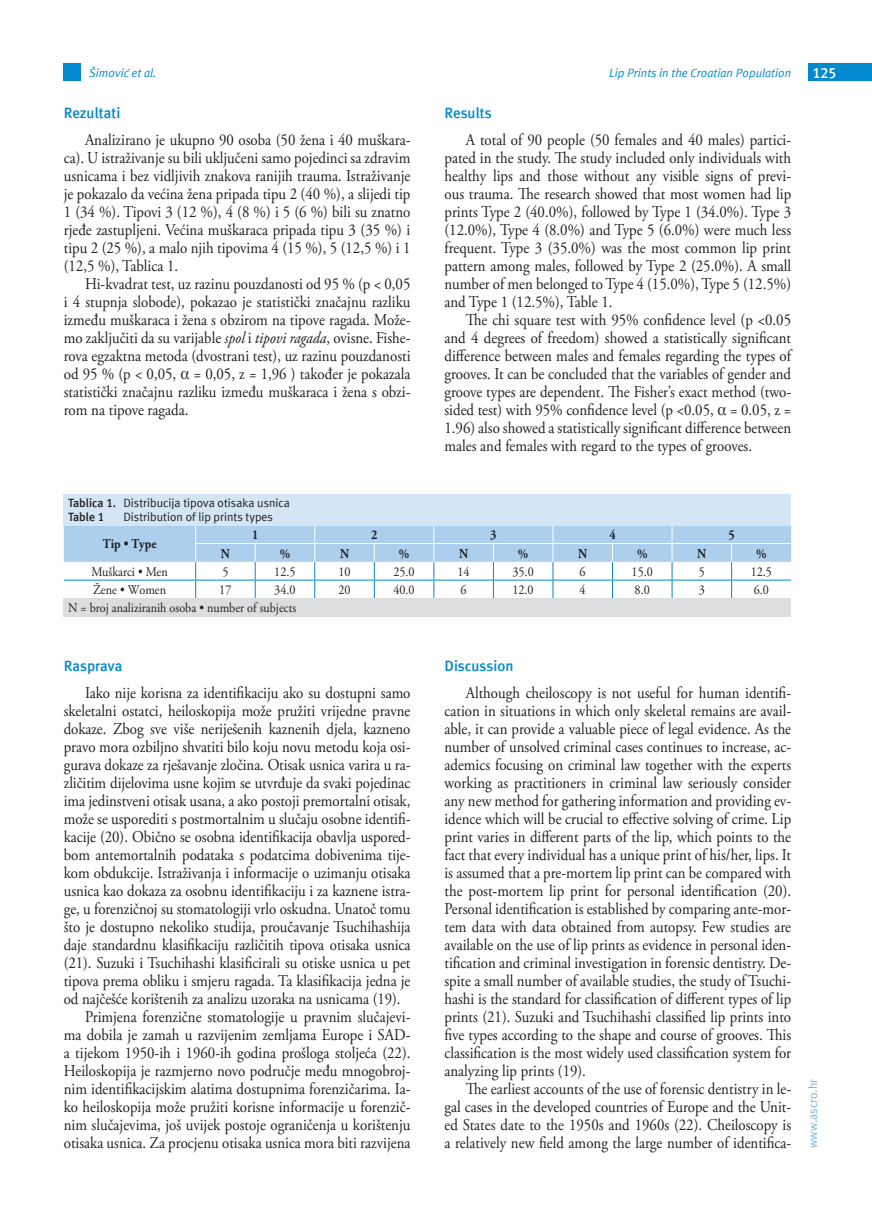
<style>
.page{position:relative;width:872px;height:1212px;background:#fff}
.page>*{position:absolute;margin:0;border:0;box-sizing:border-box;transform-origin:0 0}
.t1{font:16.5px/18px "Adobe Garamond Pro";letter-spacing:-.005em;color:#231f20;text-align:justify;scale:.9 1}
.t2{font:700 15px "Meta ASC";color:#0089cf}
.t3{font:700 15px "Meta ASC";color:#fff}
.t4{font:13.5px "Adobe Garamond Pro";color:#231f20;scale:.9 1}
.t5{font:700 13.5px "Adobe Garamond Pro";color:#231f20;scale:.9 1}
.t6{font:12px/13.5px "Meta ASC";color:#231f20}
.t7{font:italic 12px "Meta ASC";color:#0089cf}
.t8{font:12px "Meta ASC";color:#77b6e4}
.s1{font-family:"Times"}
.s2{font-style:italic}
.s3{font-weight:700}
</style>
<div class="page">
<div style="left:64px;top:64px;width:17px;height:17px;background:#0089cf"></div>
<div style="left:808px;top:64px;width:64px;height:17px;background:#0089cf"></div>
<svg style="left:64px;top:525px;width:727px;height:73px"></svg>
<div style="left:64px;top:494px;width:727px;height:31px;background:#d4e6f6"></div>
<div style="left:64px;top:598px;width:727px;height:19px;background:#dcdddf"></div>
<p class="t7" style="left:89px;top:66px;width:69px">Šimović et al.</p>
<p class="t7" style="left:609px;top:66px;width:183px">Lip Prints in the Croatian Population</p>
<p class="t3" style="left:812px;top:64px;width:26px">125</p>
<p class="t2" style="left:444px;top:104px;width:49px">Results</p>
<p class="t1" style="left:444px;top:131px;width:387px;text-indent:21px">A total of 90 people (50 females and 40 males) partici&shy;pated in the study. The study included only individuals with healthy lips and those without any visible signs of previ&shy;ous trauma. The research showed that most women had lip prints Type 2 (40.0%), followed by Type 1 (34.0%). Type 3 (12.0%), Type 4 (8.0%) and Type 5 (6.0%) were much less frequent. Type 3 (35.0%) was the most common lip print pattern among males, followed by Type 2 (25.0%). A small number of men belonged to Type 4 (15.0%), Type 5 (12.5%) and Type 1 (12.5%), Table 1.</p>
<p class="t1" style="left:444px;top:311px;width:387px;text-indent:21px">The chi square test with 95% confidence level (p &lt;0.05 and 4 degrees of freedom) showed a statistically significant difference between males and females regarding the types of grooves. It can be concluded that the variables of gender and groove types are dependent. The Fisher’s exact method (two&shy;sided test) with 95% confidence level (p &lt;0.05, <span class="s1">α</span> = 0.05, z = 1.96) also showed a statistically significant difference between males and females with regard to the types of grooves.</p>
<p class="t2" style="left:64px;top:104px;width:58px">Rezultati</p>
<p class="t1" style="left:64px;top:131px;width:387px;text-indent:21px">Analizirano je ukupno 90 osoba (50 žena i 40 muškara&shy;ca). U istraživanje su bili uključeni samo pojedinci sa zdravim usnicama i bez vidljivih znakova ranijih trauma. Istraživanje je pokazalo da većina žena pripada tipu 2 (40 %), a slijedi tip 1 (34 %). Tipovi 3 (12 %), 4 (8 %) i 5 (6 %) bili su znatno rjeđe zastupljeni. Većina muškaraca pripada tipu 3 (35 %) i tipu 2 (25 %), a malo njih tipovima 4 (15 %), 5 (12,5 %) i 1 (12,5 %), Tablica 1.</p>
<p class="t1" style="left:64px;top:275px;width:387px;text-indent:21px">Hi-kvadrat test, uz razinu pouzdanosti od 95 % (p &lt; 0,05 i 4 stupnja slobode), pokazao je statistički značajnu razliku između muškaraca i žena s obzirom na tipove ragada. Može&shy;mo zaključiti da su varijable <span class="s2">spol</span> i <span class="s2">tipovi ragada</span>, ovisne. Fishe&shy;rova egzaktna metoda (dvostrani test), uz razinu pouzdanosti od 95 % (p &lt; 0,05, <span class="s1">α</span> = 0,05, z = 1,96 ) također je pokazala statistički značajnu razliku između muškaraca i žena s obzi&shy;rom na tipove ragada.</p>
<p class="t6" style="left:68px;top:496px;width:223px"><span class="s3">Tablica 1.</span> Distribucija tipova otisaka usnica<br><span class="s3">Table 1</span></p>
<p class="t6" style="left:123px;top:510px;width:151px">Distribution of lip prints types</p>
<p class="t5" style="left:103px;top:536px;width:61px">Tip • Type</p>
<p class="t5" style="left:252px;top:527px;width:9px">1</p>
<p class="t5" style="left:371px;top:527px;width:9px">2</p>
<p class="t5" style="left:490px;top:527px;width:9px">3</p>
<p class="t5" style="left:609px;top:527px;width:9px">4</p>
<p class="t5" style="left:728px;top:527px;width:9px">5</p>
<p class="t5" style="left:221px;top:545px;width:12px">N</p>
<p class="t5" style="left:280px;top:545px;width:13px">%</p>
<p class="t5" style="left:340px;top:545px;width:12px">N</p>
<p class="t5" style="left:399px;top:545px;width:13px">%</p>
<p class="t5" style="left:459px;top:545px;width:12px">N</p>
<p class="t5" style="left:518px;top:545px;width:13px">%</p>
<p class="t5" style="left:578px;top:545px;width:12px">N</p>
<p class="t5" style="left:637px;top:545px;width:13px">%</p>
<p class="t5" style="left:697px;top:545px;width:12px">N</p>
<p class="t5" style="left:756px;top:545px;width:13px">%</p>
<p class="t4" style="left:92px;top:563px;width:86px">Muškarci • Men</p>
<p class="t4" style="left:222px;top:563px;width:8px">5</p>
<p class="t4" style="left:274px;top:563px;width:25px">12.5</p>
<p class="t4" style="left:338px;top:563px;width:15px">10</p>
<p class="t4" style="left:393px;top:563px;width:25px">25.0</p>
<p class="t4" style="left:457px;top:563px;width:15px">14</p>
<p class="t4" style="left:512px;top:563px;width:25px">35.0</p>
<p class="t4" style="left:579px;top:563px;width:8px">6</p>
<p class="t4" style="left:631px;top:563px;width:25px">15.0</p>
<p class="t4" style="left:698px;top:563px;width:8px">5</p>
<p class="t4" style="left:750px;top:563px;width:25px">12.5</p>
<p class="t4" style="left:93px;top:582px;width:82px">Žene • Women</p>
<p class="t4" style="left:219px;top:582px;width:15px">17</p>
<p class="t4" style="left:274px;top:582px;width:25px">34.0</p>
<p class="t4" style="left:338px;top:582px;width:15px">20</p>
<p class="t4" style="left:393px;top:582px;width:25px">40.0</p>
<p class="t4" style="left:460px;top:582px;width:8px">6</p>
<p class="t4" style="left:512px;top:582px;width:25px">12.0</p>
<p class="t4" style="left:579px;top:582px;width:8px">4</p>
<p class="t4" style="left:634px;top:582px;width:18px">8.0</p>
<p class="t4" style="left:698px;top:582px;width:8px">3</p>
<p class="t4" style="left:753px;top:582px;width:18px">6.0</p>
<p class="t4" style="left:68px;top:600px;width:255px">N = broj analiziranih osoba • number of subjects</p>
<p class="t2" style="left:64px;top:657px;width:60px">Rasprava</p>
<p class="t1" style="left:85px;top:684px;width:363px">Iako nije korisna za identifikaciju ako su dostupni samo</p>
<p class="t1" style="left:64px;top:702px;width:387px">skeletalni ostatci, heiloskopija može pružiti vrijedne pravne</p>
<p class="t1" style="left:64px;top:720px;width:387px">dokaze. Zbog sve više neriješenih kaznenih djela, kazneno</p>
<p class="t1" style="left:64px;top:738px;width:387px">pravo mora ozbiljno shvatiti bilo koju novu metodu koja osi-</p>
<p class="t1" style="left:64px;top:756px;width:387px">gurava dokaze za rješavanje zločina. Otisak usnica varira u ra-</p>
<p class="t1" style="left:64px;top:774px;width:387px">zličitim dijelovima usne kojim se utvrđuje da svaki pojedinac</p>
<p class="t1" style="left:64px;top:792px;width:386px">ima jedinstveni otisak usana, a ako postoji premortalni otisak,</p>
<p class="t1" style="left:64px;top:810px;width:387px">može se usporediti s postmortalnim u slučaju osobne identifi-</p>
<p class="t1" style="left:64px;top:828px;width:387px">kacije (20). Obično se osobna identifikacija obavlja uspored-</p>
<p class="t1" style="left:64px;top:846px;width:387px">bom antemortalnih podataka s podatcima dobivenima tije-</p>
<p class="t1" style="left:64px;top:864px;width:387px">kom obdukcije. Istraživanja i informacije o uzimanju otisaka</p>
<p class="t1" style="left:64px;top:882px;width:387px">usnica kao dokaza za osobnu identifikaciju i za kaznene istra-</p>
<p class="t1" style="left:64px;top:900px;width:387px">ge, u forenzičnoj su stomatologiji vrlo oskudna. Unatoč tomu</p>
<p class="t1" style="left:64px;top:918px;width:387px">što je dostupno nekoliko studija, proučavanje Tsuchihashija</p>
<p class="t1" style="left:64px;top:936px;width:387px">daje standardnu klasifikaciju različitih tipova otisaka usnica</p>
<p class="t1" style="left:64px;top:954px;width:387px">(21). Suzuki i Tsuchihashi klasificirali su otiske usnica u pet</p>
<p class="t1" style="left:64px;top:972px;width:387px">tipova prema obliku i smjeru ragada. Ta klasifikacija jedna je</p>
<p class="t1" style="left:64px;top:990px;width:376px">od najčešće korištenih za analizu uzoraka na usnicama (19).</p>
<p class="t1" style="left:85px;top:1008px;width:363px">Primjena forenzične stomatologije u pravnim slučajevi-</p>
<p class="t1" style="left:64px;top:1026px;width:387px">ma dobila je zamah u razvijenim zemljama Europe i SAD-</p>
<p class="t1" style="left:64px;top:1044px;width:387px">a tijekom 1950-ih i 1960-ih godina prošloga stoljeća (22).</p>
<p class="t1" style="left:64px;top:1062px;width:387px">Heiloskopija je razmjerno novo područje među mnogobroj-</p>
<p class="t1" style="left:64px;top:1080px;width:387px">nim identifikacijskim alatima dostupnima forenzičarima. Ia-</p>
<p class="t1" style="left:64px;top:1098px;width:387px">ko heiloskopija može pružiti korisne informacije u forenzič-</p>
<p class="t1" style="left:64px;top:1116px;width:387px">nim slučajevima, još uvijek postoje ograničenja u korištenju</p>
<p class="t1" style="left:64px;top:1134px;width:387px">otisaka usnica. Za procjenu otisaka usnica mora biti razvijena</p>
<p class="t2" style="left:444px;top:657px;width:70px">Discussion</p>
<p class="t1" style="left:444px;top:684px;width:387px;text-indent:21px">Although cheiloscopy is not useful for human identifi&shy;cation in situations in which only skeletal remains are avail&shy;able, it can provide a valuable piece of legal evidence. As the number of unsolved criminal cases continues to increase, ac&shy;ademics focusing on criminal law together with the experts working as practitioners in criminal law seriously consider any new method for gathering information and providing ev&shy;idence which will be crucial to effective solving of crime. Lip print varies in different parts of the lip, which points to the fact that every individual has a unique print of his/her, lips. It is assumed that a pre-mortem lip print can be compared with the post-mortem lip print for personal identification (20).<br>Personal identification is established by comparing ante-mor&shy;tem data with data obtained from autopsy. Few studies are available on the use of lip prints as evidence in personal iden&shy;tification and criminal investigation in forensic dentistry. De&shy;spite a small number of available studies, the study of Tsuchi&shy;hashi is the standard for classification of different types of lip prints (21). Suzuki and Tsuchihashi classified lip prints into five types according to the shape and course of grooves. This classification is the most widely used classification system for analyzing lip prints (19).</p>
<p class="t1" style="left:444px;top:1080px;width:387px;text-indent:21px">The earliest accounts of the use of forensic dentistry in le&shy;gal cases in the developed countries of Europe and the Unit&shy;ed States date to the 1950s and 1960s (22). Cheiloscopy is a relatively new field among the large number of identifica-</p>
<p class="t8" style="left:806px;top:1148px;width:71px;rotate:-90deg">www.ascro.hr</p>
</div>
